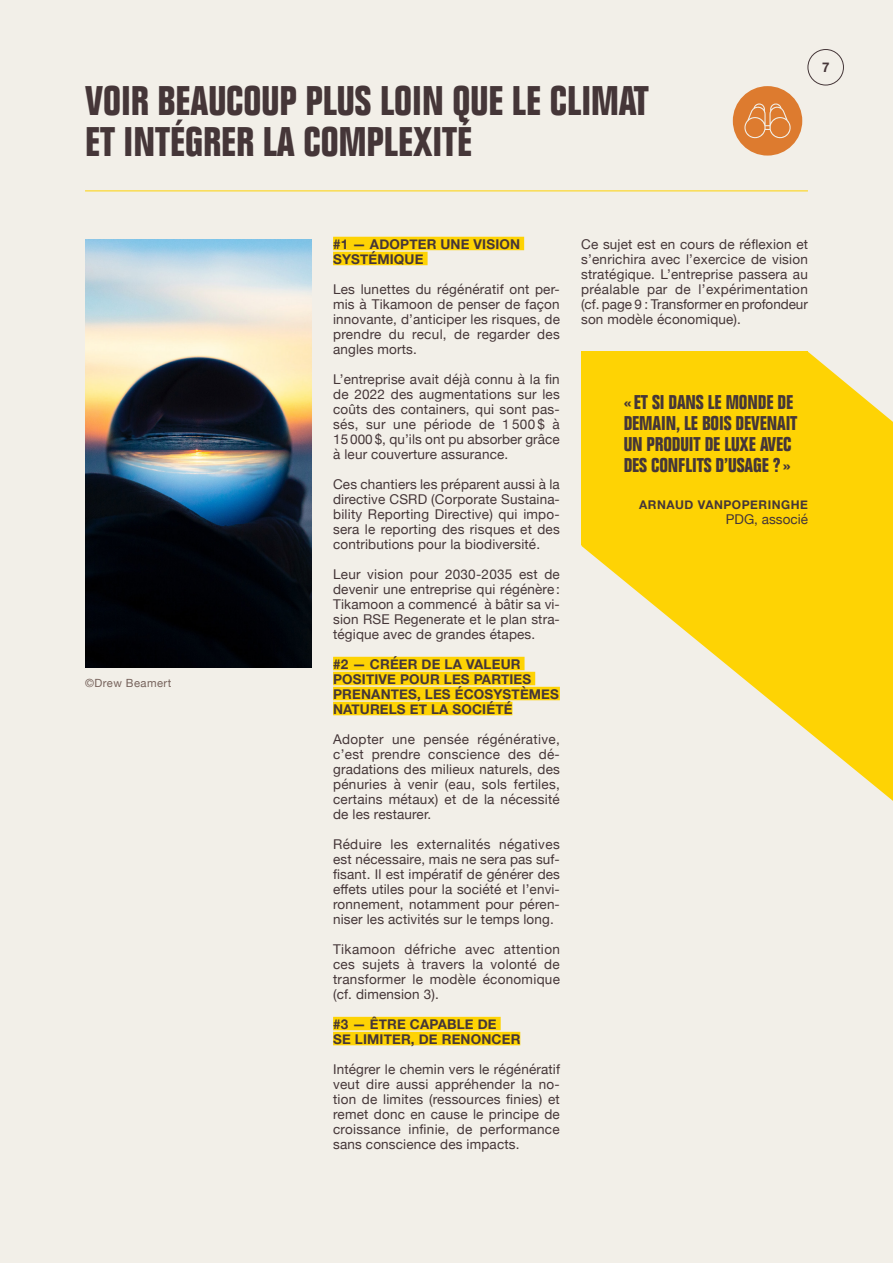
<style>
.page{position:relative;width:893px;height:1263px;background:#f2efe8}
.page>*{position:absolute;margin:0;border:0;box-sizing:border-box;transform-origin:0 0}
.t1{font:700 condensed 40.5px/40.8px "Folio";color:#453638}
.t2{font:700 condensed 19.5px/20.9px "Folio";letter-spacing:-.005em;color:#453638}
.t3{font:13.5px/15px "Helvetica Neue";letter-spacing:.01em;color:#453638;text-align:justify}
.t4{font:700 13.5px/15px "Helvetica Neue";letter-spacing:.01em;color:#453638}
.t5{font:700 13.35px "Helvetica Neue";color:#453638}
.t6{font:700 12px "Helvetica Neue";letter-spacing:.04em;color:#453638}
.t7{font:11.25px "Helvetica Neue";letter-spacing:.04em;color:#76625b}
</style>
<div class="page">
<div style="left:807px;top:49px;width:37px;height:36px;border:1px solid #453638;border-radius:50%"></div>
<div style="left:733px;top:86px;width:69px;height:70px;background:#dd7b2f;border-radius:50%"></div>
<svg style="left:744px;top:103px;width:47px;height:36px"></svg>
<hr style="left:85px;top:190px;width:723px;height:1px;background:#fed304">
<div style="left:333px;top:237px;width:191px;height:13px;background:#fed304"></div>
<div style="left:333px;top:252px;width:95px;height:13px;background:#fed304"></div>
<div style="left:333px;top:657px;width:192px;height:13px;background:#fed304"></div>
<div style="left:333px;top:672px;width:202px;height:13px;background:#fed304"></div>
<div style="left:333px;top:687px;width:227px;height:13px;background:#fed304"></div>
<div style="left:333px;top:702px;width:179px;height:13px;background:#fed304"></div>
<div style="left:333px;top:1017px;width:168px;height:13px;background:#fed304"></div>
<div style="left:333px;top:1032px;width:187px;height:13px;background:#fed304"></div>
<img style="left:85px;top:239px;width:227px;height:429px">
<svg style="left:581px;top:352px;width:312px;height:449px;fill:#fed304"></svg>
<div style="left:581px;top:352px;width:227px;height:193px;background:#fed304"></div>
<p class="t1" style="left:85px;top:82px;width:565px">VOIR BEAUCOUP PLUS LOIN QUE LE CLIMAT<br>ET INTÉGRER LA COMPLEXITÉ</p>
<p class="t5" style="left:822px;top:57px;width:9px">7</p>
<p class="t7" style="left:85px;top:675px;width:88px">©Drew Beamert</p>
<p class="t4" style="left:333px;top:237px;width:189px">#1 — ADOPTER UNE VISION<br>SYSTÉMIQUE</p>
<p class="t3" style="left:333px;top:282px;width:228px">Les lunettes du régénératif ont per&shy;mis à Tikamoon de penser de façon innovante, d’anticiper les risques, de prendre du recul, de regarder des angles morts.</p>
<p class="t3" style="left:333px;top:372px;width:228px">L’entreprise avait déjà connu à la fin de 2022 des augmentations sur les coûts des containers, qui sont pas&shy;sés, sur une période de 1 500 $ à 15 000 $, qu’ils ont pu absorber grâce à leur couverture assurance.</p>
<p class="t3" style="left:333px;top:477px;width:228px">Ces chantiers les préparent aussi à la directive CSRD (Corporate Sustaina&shy;bility Reporting Directive) qui impo&shy;sera le reporting des risques et des contributions pour la biodiversité.</p>
<p class="t3" style="left:333px;top:567px;width:228px">Leur vision pour 2030-2035 est de devenir une entreprise qui régénère :<br>Tikamoon a commencé à bâtir sa vi&shy;sion RSE Regenerate et le plan stra&shy;tégique avec de grandes étapes.</p>
<p class="t4" style="left:333px;top:657px;width:227px">#2 — CRÉER DE LA VALEUR<br>POSITIVE POUR LES PARTIES<br>PRENANTES, LES ÉCOSYSTÈMES<br>NATURELS ET LA SOCIÉTÉ</p>
<p class="t3" style="left:333px;top:732px;width:228px">Adopter une pensée régénérative, c’est prendre conscience des dé&shy;gradations des milieux naturels, des pénuries à venir (eau, sols fertiles, certains métaux) et de la nécessité de les restaurer.</p>
<p class="t3" style="left:333px;top:837px;width:228px">Réduire les externalités négatives est nécessaire, mais ne sera pas suf&shy;fisant. Il est impératif de générer des effets utiles pour la société et l’envi&shy;ronnement, notamment pour péren&shy;niser les activités sur le temps long.</p>
<p class="t3" style="left:333px;top:942px;width:228px">Tikamoon défriche avec attention ces sujets à travers la volonté de transformer le modèle économique (cf. dimension 3).</p>
<p class="t4" style="left:333px;top:1017px;width:189px">#3 — ÊTRE CAPABLE DE<br>SE LIMITER, DE RENONCER</p>
<p class="t3" style="left:333px;top:1062px;width:228px">Intégrer le chemin vers le régénératif veut dire aussi appréhender la no&shy;tion de limites (ressources finies) et remet donc en cause le principe de croissance infinie, de performance sans conscience des impacts.</p>
<p class="t3" style="left:581px;top:237px;width:228px">Ce sujet est en cours de réflexion et s’enrichira avec l’exercice de vision stratégique. L’entreprise passera au préalable par de l’expérimentation (cf. page 9 : Transformer en profondeur son modèle économique).</p>
<p class="t2" style="left:624px;top:392px;width:175px">« ET SI DANS LE MONDE DE<br>DEMAIN, LE BOIS DEVENAIT<br>UN PRODUIT DE LUXE AVEC<br>DES CONFLITS D’USAGE ?»</p>
<p class="t6" style="left:639px;top:495px;width:170px">ARNAUD VANPOPERINGHE</p>
<p class="t3" style="left:726px;top:512px;width:84px">PDG, associé</p>
</div>
